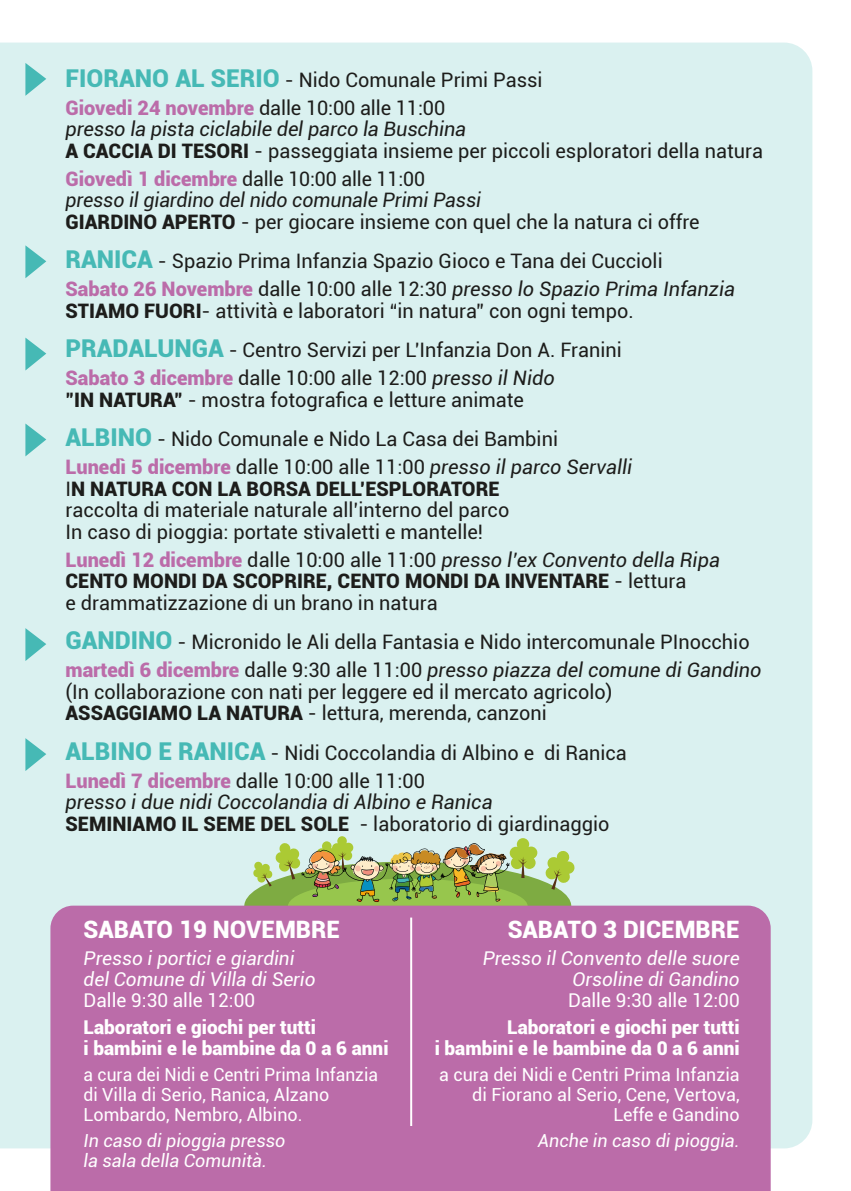
<style>
.page{position:relative;width:851px;height:1191px;background:#fff}
.page>*{position:absolute;margin:0;border:0;box-sizing:border-box;transform-origin:0 0}
.t1{font:900 24px "Roboto";color:#fff}
.t2{font:20px/21.6px "Roboto";color:#1d1d1b}
.t3{font:italic 20px/21.6px "Roboto";color:#1d1d1b}
.t4{font:900 19px/21px "Roboto";color:#fff;text-align:right}
.t5{font:italic 19px/21px "Roboto";color:#fff;text-align:right}
.t6{font:19px "Roboto";color:#fff}
.t7{font:18px/20px "Roboto";color:#fff;text-align:right}
.t8{font:italic 18px/20px "Roboto";color:#fff}
.s1{font-weight:900;font-size:24.6px;color:#46b9b5}
.s2{font-weight:900;color:#bb6ca9}
.s3{font-style:italic}
.s4{font-weight:900}
.s5{font-weight:900;font-style:normal}
.s6{font-style:normal}
</style>
<div class="page">
<div style="left:0;top:43px;width:812px;height:1105px;background:#daf1f0"></div>
<svg style="left:25px;top:245px;width:21px;height:33px"></svg>
<svg style="left:25px;top:63px;width:21px;height:33px"></svg>
<svg style="left:25px;top:337px;width:21px;height:33px"></svg>
<svg style="left:25px;top:628px;width:21px;height:33px"></svg>
<svg style="left:25px;top:423px;width:21px;height:33px"></svg>
<svg style="left:25px;top:738px;width:21px;height:33px"></svg>
<div style="left:50px;top:905px;width:720px;height:286px;background:#bb6ca9"></div>
<hr style="left:410px;top:917px;width:2px;height:209px;background:#fff">
<svg style="left:545px;top:850px;width:30px;height:39px"></svg>
<img style="left:253px;top:836px;width:284px;height:66px">
<p class="t2" style="left:66px;top:65px;width:478px;line-height:27.8px"><span class="s1">FIORANO AL SERIO</span> - Nido Comunale Primi Passi<br><span class="s2">Giovedi 24 novembre</span> dalle 10:00 alle 11:00</p>
<p class="t2" style="left:66px;top:117px;width:699px"><span class="s3">presso la pista ciclabile del parco la Buschina<br></span><span class="s4">A CACCIA DI TESORI</span> - passeggiata insieme per piccoli esploratori della natura</p>
<p class="t2" style="left:66px;top:167px;width:635px"><span class="s2">Giovedì 1 dicembre</span> dalle 10:00 alle 11:00<br><span class="s3">presso il giardino del nido comunale Primi Passi<br></span><span class="s4">GIARDINO APERTO</span> - per giocare insieme con quel che la natura ci offre</p>
<p class="t2" style="left:66px;top:247px;width:671px;line-height:27.8px"><span class="s1">RANICA</span> - Spazio Prima Infanzia Spazio Gioco e Tana dei Cuccioli<br><span class="s2">Sabato 26 Novembre</span> dalle 10:00 alle 12:30 <span class="s3">presso lo Spazio Prima Infanzia</span></p>
<p class="t2" style="left:66px;top:290px;width:569px;line-height:39.6px"><span class="s4">STIAMO FUORI</span>- attività e laboratori “in natura” con ogni tempo.<br><span class="s1">PRADALUNGA</span> - Centro Servizi per L'Infanzia Don A. Franini</p>
<p class="t2" style="left:66px;top:366px;width:490px"><span class="s2">Sabato 3 dicembre</span> dalle 10:00 alle 12:00 <span class="s3">presso il Nido </span><span class="s4">"IN NATURA"</span> - mostra fotografica e letture animate</p>
<p class="t2" style="left:66px;top:424px;width:568px;line-height:27.8px"><span class="s1">ALBINO</span> - Nido Comunale e Nido La Casa dei Bambini<br><span class="s2">Lunedì 5 dicembre</span> dalle 10:00 alle 11:00 <span class="s3">presso il parco Servalli</span></p>
<p class="t2" style="left:66px;top:477px;width:445px">I<span class="s4">N NATURA CON LA BORSA DELL’ESPLORATORE </span>raccolta di materiale naturale all’interno del parco<br>In caso di pioggia: portate stivaletti e mantelle!</p>
<p class="t2" style="left:66px;top:548px;width:655px"><span class="s2">Lunedì 12 dicembre</span> dalle 10:00 alle 11:00 <span class="s3">presso l’ex Convento della Ripa<br></span><span class="s4">CENTO MONDI DA SCOPRIRE, CENTO MONDI DA INVENTARE</span> - lettura<br>e drammatizzazione di un brano in natura</p>
<p class="t2" style="left:65px;top:627px;width:697px;line-height:27.8px"><span class="s1">GANDINO</span> - Micronido le Ali della Fantasia e Nido intercomunale PInocchio <span class="s2">martedì 6 dicembre</span> dalle 9:30 alle 11:00 <span class="s3">presso piazza del comune di Gandino</span></p>
<p class="t2" style="left:65px;top:680px;width:548px">(In collaborazione con nati per leggere ed il mercato agricolo)<br><span class="s4">ASSAGGIAMO LA NATURA</span> - lettura, merenda, canzoni</p>
<p class="t2" style="left:66px;top:738px;width:562px;line-height:27.8px"><span class="s1">ALBINO E RANICA</span> - Nidi Coccolandia di Albino e di Ranica<br><span class="s2">Lunedì 7 dicembre</span> dalle 10:00 alle 11:00</p>
<p class="t3" style="left:66px;top:790px;width:545px">presso i due nidi Coccolandia di Albino e Ranica<br><span class="s5">SEMINIAMO IL SEME DEL SOLE</span> <span class="s6">- laboratorio di giardinaggio</span></p>
<p class="t1" style="left:84px;top:912px;width:258px">SABATO 19 NOVEMBRE</p>
<p class="t5" style="left:84px;top:947px;width:233px;text-align:left">Presso i portici e giardini del Comune di Villa di Serio</p>
<p class="t6" style="left:84px;top:987px;width:173px">Dalle 9:30 alle 12:00</p>
<p class="t4" style="left:84px;top:1016px;width:306px;text-align:left">Laboratori e giochi per tutti<br>i bambini e le bambine da 0 a 6 anni</p>
<p class="t7" style="left:84px;top:1064px;width:296px;text-align:left">a cura dei Nidi e Centri Prima Infanzia di Villa di Serio, Ranica, Alzano<br>Lombardo, Nembro, Albino.</p>
<p class="t8" style="left:84px;top:1130px;width:203px">In caso di pioggia presso la sala della Comunità.</p>
<p class="t1" style="left:507px;top:912px;width:233px">SABATO 3 DICEMBRE</p>
<p class="t5" style="left:482px;top:947px;width:258px">Presso il Convento delle suore<br>Orsoline di Gandino</p>
<p class="t6" style="left:568px;top:987px;width:173px">Dalle 9:30 alle 12:00</p>
<p class="t4" style="left:434px;top:1016px;width:306px">Laboratori e giochi per tutti<br>i bambini e le bambine da 0 a 6 anni</p>
<p class="t7" style="left:439px;top:1064px;width:302px">a cura dei Nidi e Centri Prima Infanzia di Fiorano al Serio, Cene, Vertova,<br>Leffe e Gandino</p>
<p class="t8" style="left:537px;top:1130px;width:203px">Anche in caso di pioggia.</p>
</div>
